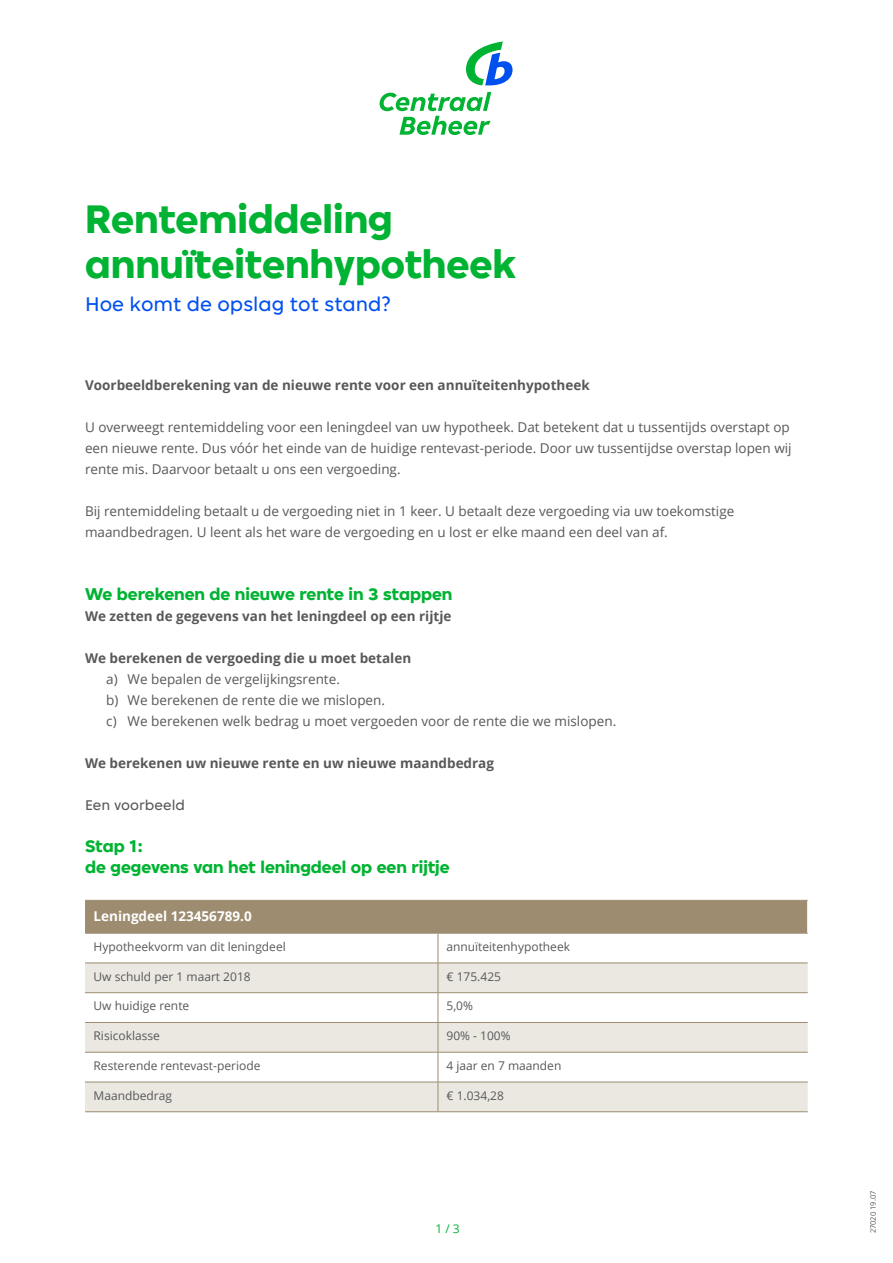
<style>
.page{position:relative;width:893px;height:1263px;background:#fff}
.page>*{position:absolute;margin:0;border:0;box-sizing:border-box;transform-origin:0 0}
.t1{font:700 42px/45px "Plastic Sans";color:#00b332}
.t2{font:21px "Plastic Sans";color:#0050f0}
.t3{font:700 18px/21px "Plastic Sans";color:#00b332}
.t4{font:15px "Plastic Sans";color:#58585a}
.t5{font:13.5px/21px "Open Sans";color:#58585a}
.t6{font:700 13.5px "Open Sans";color:#58585a}
.t7{font:700 13.5px "Open Sans";color:#fff}
.t8{font:12px "Open Sans";color:#58585a}
.t9{font:12px "Open Sans";color:#00b332}
.t10{font:7.5px "Open Sans";color:#58585a}
</style>
<div class="page">
<svg style="left:379px;top:92px;width:112px;height:43px"></svg>
<svg style="left:466px;top:41px;width:47px;height:44px"></svg>
<div style="left:85px;top:901px;width:722px;height:32px;background:#9d8c70"></div>
<svg style="left:85px;top:964px;width:723px;height:147px;fill:#ebe8e2"></svg>
<hr style="left:85px;top:900px;width:353px;height:1px;background:#9d8c70">
<hr style="left:438px;top:900px;width:370px;height:1px;background:#9d8c70">
<hr style="left:85px;top:933px;width:353px;height:1px;background:#9d8c70">
<hr style="left:438px;top:933px;width:1px;height:30px;background:#9d8c70">
<hr style="left:438px;top:933px;width:370px;height:1px;background:#9d8c70">
<hr style="left:807px;top:900px;width:1px;height:33px;background:#fff">
<hr style="left:85px;top:963px;width:353px;height:1px;background:#9d8c70">
<hr style="left:438px;top:963px;width:370px;height:1px;background:#9d8c70">
<hr style="left:85px;top:992px;width:353px;height:1px;background:#9d8c70">
<hr style="left:438px;top:992px;width:370px;height:1px;background:#9d8c70">
<hr style="left:85px;top:1022px;width:353px;height:1px;background:#9d8c70">
<svg style="left:438px;top:963px;width:1px;height:89px"></svg>
<hr style="left:438px;top:1022px;width:370px;height:1px;background:#9d8c70">
<hr style="left:85px;top:1052px;width:353px;height:1px;background:#9d8c70">
<hr style="left:438px;top:1052px;width:1px;height:30px;background:#9d8c70">
<hr style="left:438px;top:1052px;width:370px;height:1px;background:#9d8c70">
<hr style="left:85px;top:1082px;width:353px;height:1px;background:#9d8c70">
<hr style="left:85px;top:1111px;width:353px;height:1px;background:#9d8c70">
<svg style="left:438px;top:1083px;width:1px;height:28px"></svg>
<hr style="left:438px;top:1082px;width:370px;height:1px;background:#9d8c70">
<hr style="left:438px;top:1111px;width:370px;height:1px;background:#9d8c70">
<h1 class="t1" style="left:85px;top:197px;width:432px">Rentemiddeling annuïteitenhypotheek</h1>
<h2 class="t2" style="left:85px;top:292px;width:307px">Hoe komt de opslag tot stand?</h2>
<p class="t6" style="left:85px;top:376px;width:506px">Voorbeeldberekening van de nieuwe rente voor een annuïteitenhypotheek</p>
<p class="t5" style="left:85px;top:416px;width:708px">U overweegt rentemiddeling voor een leningdeel van uw hypotheek. Dat betekent dat u tussentijds overstapt op een nieuwe rente. Dus vóór het einde van de huidige rentevast-periode. Door uw tussentijdse overstap lopen wij rente mis. Daarvoor betaalt u ons een vergoeding.</p>
<p class="t5" style="left:85px;top:500px;width:651px">Bij rentemiddeling betaalt u de vergoeding niet in 1 keer. U betaalt deze vergoeding via uw toekomstige maandbedragen. U leent als het ware de vergoeding en u lost er elke maand een deel van af.</p>
<h3 class="t3" style="left:85px;top:584px;width:369px">We berekenen de nieuwe rente in 3 stappen</h3>
<p class="t6" style="left:85px;top:607px;width:368px">We zetten de gegevens van het leningdeel op een rijtje</p>
<p class="t6" style="left:85px;top:649px;width:328px">We berekenen de vergoeding die u moet betalen</p>
<p class="t5" style="left:106px;top:668px;width:511px">a) We bepalen de vergelijkingsrente.<br>b) We berekenen de rente die we mislopen.<br>c) We berekenen welk bedrag u moet vergoeden voor de rente die we mislopen.</p>
<p class="t6" style="left:85px;top:754px;width:411px">We berekenen uw nieuwe rente en uw nieuwe maandbedrag</p>
<p class="t4" style="left:85px;top:797px;width:101px">Een voorbeeld</p>
<h3 class="t3" style="left:85px;top:836px;width:366px">Stap 1:<br>de gegevens van het leningdeel op een rijtje</h3>
<p class="t7" style="left:94px;top:906px;width:160px">Leningdeel 123456789.0</p>
<p class="t8" style="left:94px;top:938px;width:194px">Hypotheekvorm van dit leningdeel</p>
<p class="t8" style="left:446px;top:938px;width:125px">annuïteitenhypotheek</p>
<p class="t8" style="left:94px;top:968px;width:159px">Uw schuld per 1 maart 2018</p>
<p class="t8" style="left:446px;top:968px;width:56px">€ 175.425</p>
<p class="t8" style="left:94px;top:998px;width:97px">Uw huidige rente</p>
<p class="t8" style="left:446px;top:998px;width:28px">5,0%</p>
<p class="t8" style="left:94px;top:1027px;width:68px">Risicoklasse</p>
<p class="t8" style="left:446px;top:1027px;width:66px">90% - 100%</p>
<p class="t8" style="left:94px;top:1057px;width:168px">Resterende rentevast-periode</p>
<p class="t8" style="left:446px;top:1057px;width:116px">4 jaar en 7 maanden</p>
<p class="t8" style="left:94px;top:1087px;width:80px">Maandbedrag</p>
<p class="t8" style="left:446px;top:1087px;width:59px">€ 1.034,28</p>
<p class="t9" style="left:435px;top:1220px;width:26px">1 / 3</p>
<p class="t10" style="left:868px;top:1233px;width:44px;rotate:-90deg">27020 19.07</p>
</div>
